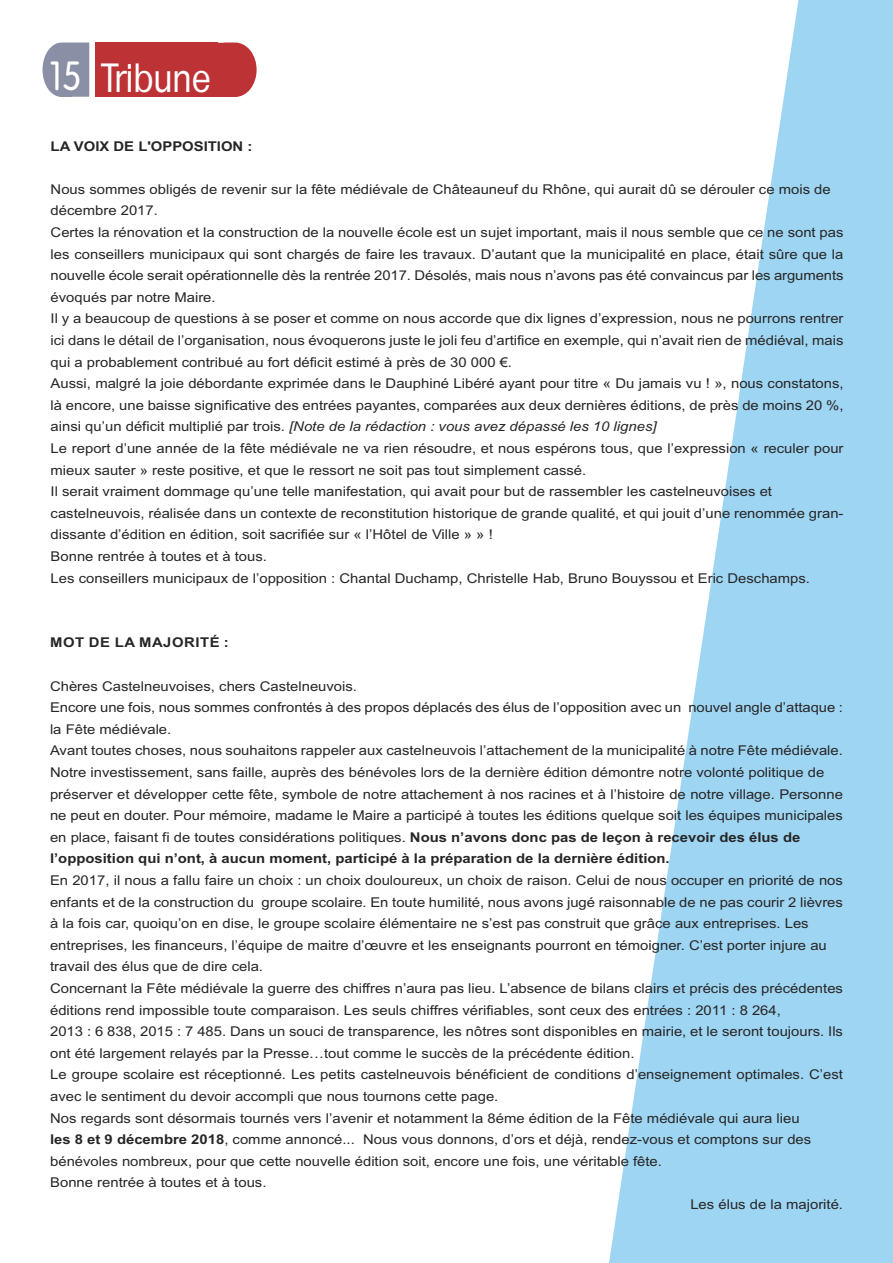
<style>
.page{position:relative;width:893px;height:1263px;background:#fff}
.page>*{position:absolute;margin:0;border:0;box-sizing:border-box;transform-origin:0 0}
.t1{font:39.6px "Adam Becker";letter-spacing:-.005em;color:#fff;scale:.91 1}
.t2{font:39.6px "Roland Becker";color:#fff;scale:.91 1}
.t3{font:13.5px/21.6px "Arial";color:#272627;scale:1.1 1}
.t4{font:700 13.5px "Arial";color:#272627;scale:1.1 1}
.t5{font:700 13.5px "Arial";letter-spacing:.035em;color:#272627;scale:1.1 1}
.s1{font-style:italic}
.s2{font-weight:700}
</style>
<div class="page">
<svg style="left:609px;top:0;width:284px;height:1263px;fill:#9ed5f2"></svg>
<svg style="left:43px;top:43px;width:46px;height:54px;background:#9397ac"></svg>
<div style="left:95px;top:43px;width:123px;height:54px;background:#bd3235"></div>
<svg style="left:218px;top:43px;width:39px;height:54px;background:#c54b4e"></svg>
<h1 class="t2" style="left:47px;top:53px;width:40px">15</h1>
<h1 class="t1" style="left:101px;top:54px;width:122px">Tribune</h1>
<p class="t4" style="left:51px;top:138px;width:185px">LA VOIX DE L'OPPOSITION :</p>
<p class="t3" style="left:51px;top:178px;width:722px">Nous sommes obligés de revenir sur la fête médiévale de Châteauneuf du Rhône, qui aurait dû se dérouler ce mois de décembre 2017.<br>Certes la rénovation et la construction de la nouvelle école est un sujet important, mais il nous semble que ce ne sont pas les conseillers municipaux qui sont chargés de faire les travaux. D’autant que la municipalité en place, était sûre que la nouvelle école serait opérationnelle dès la rentrée 2017. Désolés, mais nous n’avons pas été convaincus par les arguments évoqués par notre Maire.<br>Il y a beaucoup de questions à se poser et comme on nous accorde que dix lignes d’expression, nous ne pourrons rentrer ici dans le détail de l’organisation, nous évoquerons juste le joli feu d’artifice en exemple, qui n’avait rien de médiéval, mais qui a probablement contribué au fort déficit estimé à près de 30 000 €.<br>Aussi, malgré la joie débordante exprimée dans le Dauphiné Libéré ayant pour titre « Du jamais vu ! », nous constatons, là encore, une baisse significative des entrées payantes, comparées aux deux dernières éditions, de près de moins 20 %, ainsi qu’un déficit multiplié par trois. <span class="s1">[Note de la rédaction : vous avez dépassé les 10 lignes]<br></span>Le report d’une année de la fête médiévale ne va rien résoudre, et nous espérons tous, que l’expression « reculer pour mieux sauter » reste positive, et que le ressort ne soit pas tout simplement cassé.<br>Il serait vraiment dommage qu’une telle manifestation, qui avait pour but de rassembler les castelneuvoises et castelneuvois, réalisée dans un contexte de reconstitution historique de grande qualité, et qui jouit d’une renommée gran&shy;dissante d’édition en édition, soit sacrifiée sur « l’Hôtel de Ville » » !<br>Bonne rentrée à toutes et à tous.<br>Les conseillers municipaux de l’opposition : Chantal Duchamp, Christelle Hab, Bruno Bouyssou et Eric Deschamps.</p>
<p class="t5" style="left:50px;top:635px;width:164px">MOT DE LA MAJORITÉ :</p>
<p class="t3" style="left:50px;top:675px;width:722px">Chères Castelneuvoises, chers Castelneuvois.<br>Encore une fois, nous sommes confrontés à des propos déplacés des élus de l’opposition avec un nouvel angle d’attaque : la Fête médiévale.<br>Avant toutes choses, nous souhaitons rappeler aux castelneuvois l’attachement de la municipalité à notre Fête médiévale.<br>Notre investissement, sans faille, auprès des bénévoles lors de la dernière édition démontre notre volonté politique de préserver et développer cette fête, symbole de notre attachement à nos racines et à l’histoire de notre village. Personne ne peut en douter. Pour mémoire, madame le Maire a participé à toutes les éditions quelque soit les équipes municipales en place, faisant fi de toutes considérations politiques. <span class="s2">Nous n’avons donc pas de leçon à recevoir des élus de l’opposition qui n’ont, à aucun moment, participé à la préparation de la dernière édition.</span></p>
<p class="t3" style="left:50px;top:869px;width:722px">En 2017, il nous a fallu faire un choix : un choix douloureux, un choix de raison. Celui de nous occuper en priorité de nos</p>
<p class="t3" style="left:50px;top:891px;width:722px">enfants et de la construction du groupe scolaire. En toute humilité, nous avons jugé raisonnable de ne pas courir 2 lièvres</p>
<p class="t3" style="left:50px;top:913px;width:691px">à la fois car, quoiqu’on en dise, le groupe scolaire élémentaire ne s’est pas construit que grâce aux entreprises. Les</p>
<p class="t3" style="left:50px;top:934px;width:708px">entreprises, les financeurs, l’équipe de maitre d’œuvre et les enseignants pourront en témoigner. C’est porter injure au</p>
<p class="t3" style="left:50px;top:956px;width:195px">travail des élus que de dire cela.</p>
<p class="t3" style="left:50px;top:977px;width:722px">Concernant la Fête médiévale la guerre des chiffres n’aura pas lieu. L’absence de bilans clairs et précis des précédentes</p>
<p class="t3" style="left:50px;top:999px;width:666px">éditions rend impossible toute comparaison. Les seuls chiffres vérifiables, sont ceux des entrées : 2011 : 8 264,</p>
<p class="t3" style="left:50px;top:1021px;width:722px">2013 : 6 838, 2015 : 7 485. Dans un souci de transparence, les nôtres sont disponibles en mairie, et le seront toujours. Ils</p>
<p class="t3" style="left:50px;top:1042px;width:533px">ont été largement relayés par la Presse…tout comme le succès de la précédente édition.</p>
<p class="t3" style="left:50px;top:1064px;width:722px">Le groupe scolaire est réceptionné. Les petits castelneuvois bénéficient de conditions d’enseignement optimales. C’est</p>
<p class="t3" style="left:50px;top:1085px;width:409px">avec le sentiment du devoir accompli que nous tournons cette page.</p>
<p class="t3" style="left:50px;top:1107px;width:683px">Nos regards sont désormais tournés vers l’avenir et notamment la 8éme édition de la Fête médiévale qui aura lieu</p>
<p class="t3" style="left:50px;top:1129px;width:693px"><span class="s2">les 8 et 9 décembre 2018</span>, comme annoncé... Nous vous donnons, d’ors et déjà, rendez-vous et comptons sur des</p>
<p class="t3" style="left:50px;top:1150px;width:558px">bénévoles nombreux, pour que cette nouvelle édition soit, encore une fois, une véritable fête.</p>
<p class="t3" style="left:50px;top:1172px;width:198px">Bonne rentrée à toutes et à tous.</p>
<p class="t3" style="left:690px;top:1193px;width:140px">Les élus de la majorité.</p>
</div>
